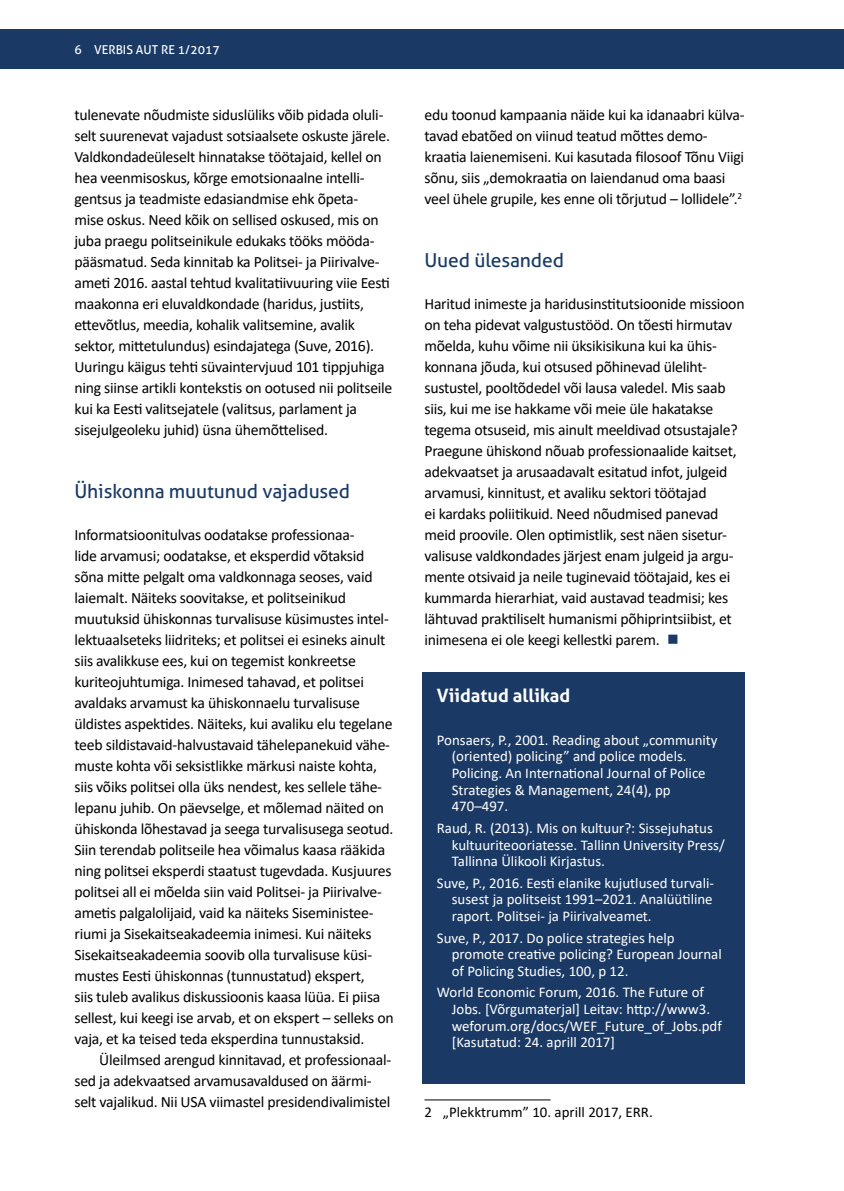
<style>
.page{position:relative;width:844px;height:1191px;background:#fff}
.page>*{position:absolute;margin:0;border:0;box-sizing:border-box;transform-origin:0 0}
.t1{font:19.25px "Aller";letter-spacing:-.005em;color:#1a3a65}
.t2{font:700 18.38px "Aller";color:#fff}
.t3{font:15.75px/21px "Calibri";letter-spacing:-.015em;color:#000}
.t4{font:14.88px/16.6px "Calibri";color:#fff}
.t5{font:14.88px "Calibri";color:#000}
.t6{font:12.25px "Aller";color:#fff}
.s1{color:#1a3a65}
</style>
<div class="page">
<div style="left:0;top:29px;width:843px;height:40px;background:#1a3a65"></div>
<hr style="left:424px;top:1099px;width:126px;height:1px;background:#000">
<div style="left:422px;top:672px;width:322px;height:412px;background:#1a3a65"></div>
<p class="t6" style="left:74px;top:42px;width:147px">6 VERBIS AUT RE 1/2017</p>
<p class="t3" style="left:74px;top:104px;width:319px">tulenevate nõudmiste siduslüliks võib pidada oluli&shy;selt suurenevat vajadust sotsiaalsete oskuste järele.<br>Valdkondadeüleselt hinnatakse töötajaid, kellel on hea veenmisoskus, kõrge emotsionaalne intelli&shy;gentsus ja teadmiste edasiandmise ehk õpeta-<br>mise oskus. Need kõik on sellised oskused, mis on juba praegu politseinikule edukaks tööks mööda&shy;pääsmatud. Seda kinnitab ka Politsei- ja Piirivalve&shy;ameti 2016. aastal tehtud kvalitatiivuuring viie Eesti maakonna eri eluvaldkondade (haridus, justiits, ettevõtlus, meedia, kohalik valitsemine, avalik sektor, mittetulundus) esindajatega (Suve, 2016).<br>Uuringu käigus tehti süvaintervjuud 101 tippjuhiga ning siinse artikli kontekstis on ootused nii politseile kui ka Eesti valitsejatele (valitsus, parlament ja sisejulgeoleku juhid) üsna ühemõttelised.</p>
<p class="t1" style="left:74px;top:480px;width:277px">Ühiskonna muutunud vajadused</p>
<p class="t3" style="left:74px;top:524px;width:321px">Informatsioonitulvas oodatakse professionaa-<br>lide arvamusi; oodatakse, et eksperdid võtaksid sõna mitte pelgalt oma valdkonnaga seoses, vaid laiemalt. Näiteks soovitakse, et politseinikud muutuksid ühiskonnas turvalisuse küsimustes intel&shy;lektuaalseteks liidriteks; et politsei ei esineks ainult siis avalikkuse ees, kui on tegemist konkreetse kuriteojuhtumiga. Inimesed tahavad, et politsei avaldaks arvamust ka ühiskonnaelu turvalisuse üldistes aspektides. Näiteks, kui avaliku elu tegelane teeb sildistavaid-halvustavaid tähelepanekuid vähe&shy;muste kohta või seksistlikke märkusi naiste kohta, siis võiks politsei olla üks nendest, kes sellele tähe&shy;lepanu juhib. On päevselge, et mõlemad näited on ühiskonda lõhestavad ja seega turvalisusega seotud.<br>Siin terendab politseile hea võimalus kaasa rääkida ning politsei eksperdi staatust tugevdada. Kusjuures politsei all ei mõelda siin vaid Politsei- ja Piirivalve&shy;ametis palgalolijaid, vaid ka näiteks Siseministee&shy;riumi ja Sisekaitseakadeemia inimesi. Kui näiteks Sisekaitseakadeemia soovib olla turvalisuse küsi&shy;mustes Eesti ühiskonnas (tunnustatud) ekspert,<br>siis tuleb avalikus diskussioonis kaasa lüüa. Ei piisa sellest, kui keegi ise arvab, et on ekspert – selleks on vaja, et ka teised teda eksperdina tunnustaksid.</p>
<p class="t3" style="left:74px;top:1049px;width:317px;text-indent:25px">Üleilmsed arengud kinnitavad, et professionaal&shy;sed ja adekvaatsed arvamusavaldused on äärmi&shy;selt vajalikud. Nii USA viimastel presidendivalimistel</p>
<p class="t3" style="left:424px;top:104px;width:321px">edu toonud kampaania näide kui ka idanaabri külva&shy;tavad ebatõed on viinud teatud mõttes demo&shy;kraatia laienemiseni. Kui kasutada filosoof Tõnu Viigi sõnu, siis „demokraatia on laiendanud oma baasi veel ühele grupile, kes enne oli tõrjutud – lollidele”.<sup>2</sup></p>
<p class="t1" style="left:424px;top:249px;width:141px">Uued ülesanded</p>
<p class="t3" style="left:424px;top:293px;width:321px">Haritud inimeste ja haridusinstitutsioonide missioon on teha pidevat valgustustööd. On tõesti hirmutav mõelda, kuhu võime nii üksikisikuna kui ka ühis&shy;konnana jõuda, kui otsused põhinevad üleliht&shy;sustustel, pooltõdedel või lausa valedel. Mis saab siis, kui me ise hakkame või meie üle hakatakse tegema otsuseid, mis ainult meeldivad otsustajale?<br>Praegune ühiskond nõuab professionaalide kaitset, adekvaatset ja arusaadavalt esitatud infot, julgeid arvamusi, kinnitust, et avaliku sektori töötajad<br>ei kardaks poliitikuid. Need nõudmised panevad meid proovile. Olen optimistlik, sest näen sisetur&shy;valisuse valdkondades järjest enam julgeid ja argu&shy;mente otsivaid ja neile tuginevaid töötajaid, kes ei kummarda hierarhiat, vaid austavad teadmisi; kes lähtuvad praktiliselt humanismi põhiprintsiibist, et inimesena ei ole keegi kellestki parem. <span class="s1">■</span></p>
<p class="t2" style="left:437px;top:683px;width:135px">Viidatud allikad</p>
<p class="t4" style="left:451px;top:731px;width:267px;text-indent:-15px">Ponsaers, P., 2001. Reading about „community (oriented) policing” and police models.<br>Policing. An International Journal of Police Strategies &amp; Management, 24(4), pp 470–497.</p>
<p class="t4" style="left:451px;top:819px;width:274px;text-indent:-15px">Raud, R. (2013). Mis on kultuur?: Sissejuhatus kultuuriteooriatesse. Tallinn University Press/<br>Tallinna Ülikooli Kirjastus.</p>
<p class="t4" style="left:451px;top:874px;width:264px;text-align:justify;text-indent:-15px">Suve, P., 2016. Eesti elanike kujutlused turvali&shy;susest ja politseist 1991–2021. Analüütiline raport. Politsei- ja Piirivalveamet.</p>
<p class="t4" style="left:451px;top:929px;width:271px;text-indent:-15px">Suve, P., 2017. Do police strategies help promote creative policing? European Journal of Policing Studies, 100, p 12.</p>
<p class="t4" style="left:451px;top:984px;width:271px;text-indent:-15px">World Economic Forum, 2016. The Future of Jobs. [Võrgumaterjal] Leitav: http://www3. weforum.org/docs/WEF_Future_of_Jobs.pdf [Kasutatud: 24. aprill 2017]</p>
<p class="t5" style="left:424px;top:1101px;width:230px">2 „Plekktrumm” 10. aprill 2017, ERR.</p>
</div>
